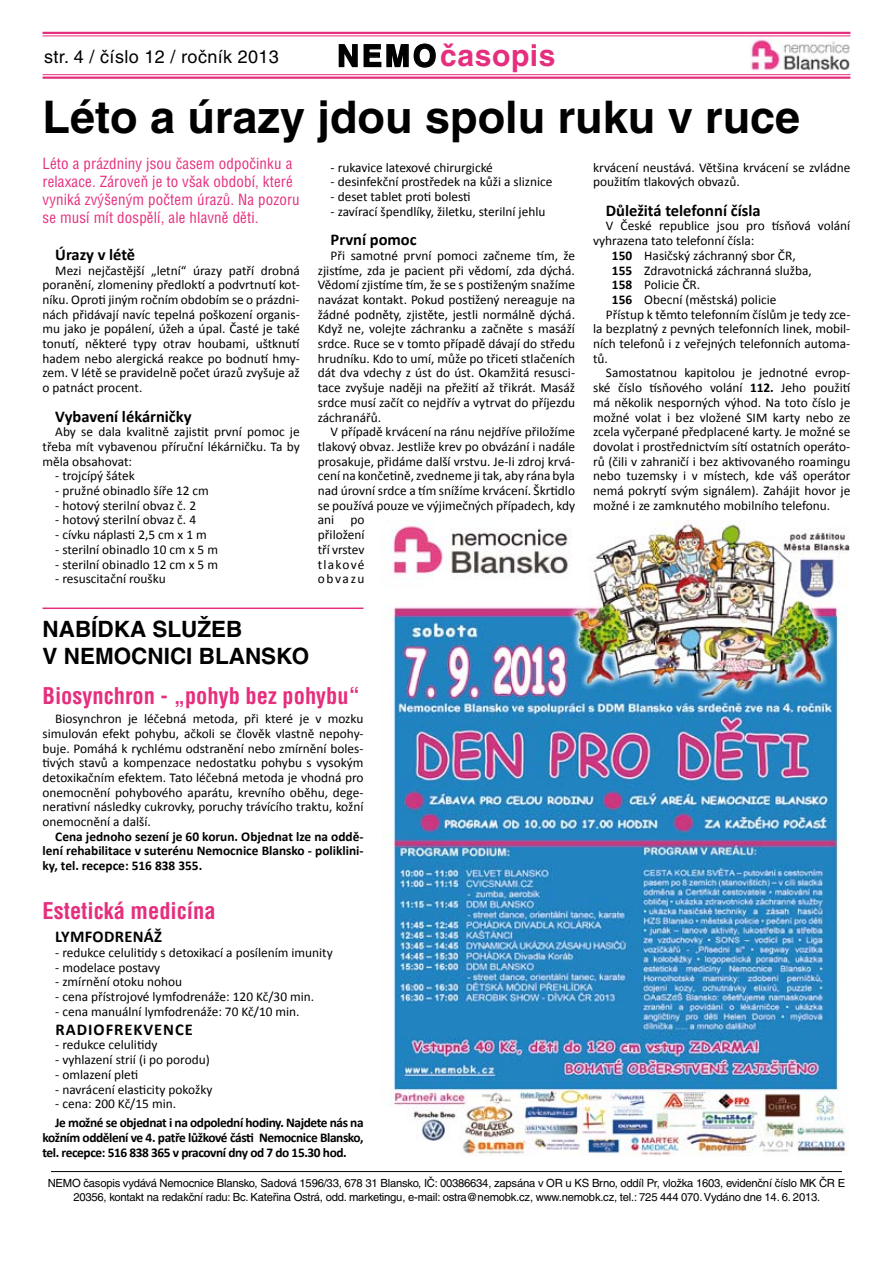
<style>
.page{position:relative;width:893px;height:1263px;background:#fff}
.page>*{position:absolute;margin:0;border:0;box-sizing:border-box;transform-origin:0 0}
.t1{font:700 45px "Helvetica CE";color:#000}
.t2{font:700 30px "Helvetica CE";letter-spacing:.02em;color:#e52f7e}
.t3{font:700 condensed 22.5px "Helvetica CE";color:#e52f7e}
.t4{font:700 22.5px/27px "Helvetica CE";color:#000}
.t5{font:18px "Helvetica CE";letter-spacing:.02em;color:#000}
.t6{font:700 16.5px "Calibri";color:#000}
.t7{font:700 16.5px "Calibri";letter-spacing:.06em;color:#000}
.t8{font:700 16.5px "Calibri";letter-spacing:.02em;color:#000}
.t9{font:condensed 15px/18px "Helvetica CE";letter-spacing:.01em;color:#e52f7e}
.t10{font:13.35px/14.7px "Calibri";color:#000;text-align:justify}
.t11{font:700 13.35px/14.7px "Calibri";letter-spacing:-.02em;color:#000;text-align:justify}
.t12{font:11.25px/13.5px "Helvetica CE";letter-spacing:-.02em;color:#000;text-align:center}
.s1{color:#000}
.s2{font-weight:700}
</style>
<div class="page">
<hr style="left:43px;top:32px;width:807px;height:2px;background:#e52f7e">
<hr style="left:43px;top:36px;width:807px;height:1px;background:#e52f7e">
<hr style="left:43px;top:74px;width:807px;height:1px;background:#e52f7e">
<hr style="left:43px;top:77px;width:807px;height:2px;background:#e52f7e">
<img style="left:749px;top:37px;width:101px;height:34px">
<svg style="left:338px;top:35px;width:99px;height:41px"></svg>
<img style="left:389px;top:522px;width:460px;height:633px">
<hr style="left:51px;top:1171px;width:791px;height:1px;background:#000">
<hr style="left:43px;top:607px;width:321px;height:2px;background:#e52f7e">
<h3 class="t5" style="left:44px;top:46px;width:236px">str. 4 / číslo 12 / ročník 2013</h3>
<h2 class="t2" style="left:337px;top:38px;width:220px"><span class="s1">NEMO</span>časopis</h2>
<h1 class="t1" style="left:43px;top:90px;width:759px">Léto a úrazy jdou spolu ruku v ruce</h1>
<p class="t9" style="left:43px;top:154px;width:259px">Léto a prázdniny jsou časem odpočinku a relaxace. Zároveň je to však období, které vyniká zvýšeným počtem úrazů. Na pozoru se musí mít dospělí, ale hlavně děti.</p>
<p class="t6" style="left:55px;top:244px;width:81px">Úrazy v létě</p>
<p class="t10" style="left:43px;top:263px;width:259px;text-indent:13px">Mezi nejčastější „letní“ úrazy patří drobná poranění, zlomeniny předloktí a podvrtnutí kot&shy;níku. Oproti jiným ročním obdobím se o prázdni&shy;nách přidávají navíc tepelná poškození organis&shy;mu jako je popálení, úžeh a úpal. Časté je také tonutí, některé typy otrav houbami, uštknutí hadem nebo alergická reakce po bodnutí hmy&shy;zem. V létě se pravidelně počet úrazů zvyšuje až o patnáct procent.</p>
<p class="t6" style="left:55px;top:405px;width:138px">Vybavení lékárničky</p>
<p class="t10" style="left:43px;top:424px;width:259px;text-indent:13px">Aby se dala kvalitně zajistit první pomoc je třeba mít vybavenou příruční lékárničku. Ta by měla obsahovat:</p>
<p class="t10" style="left:55px;top:469px;width:81px">- trojcípý šátek</p>
<p class="t10" style="left:55px;top:483px;width:155px">- pružné obinadlo šíře 12 cm</p>
<p class="t10" style="left:55px;top:498px;width:142px">- hotový sterilní obvaz č. 2</p>
<p class="t10" style="left:55px;top:513px;width:142px">- hotový sterilní obvaz č. 4</p>
<p class="t10" style="left:55px;top:527px;width:153px">- cívku náplasti 2,5 cm x 1 m</p>
<p class="t10" style="left:55px;top:542px;width:164px">- sterilní obinadlo 10 cm x 5 m</p>
<p class="t10" style="left:55px;top:557px;width:164px">- sterilní obinadlo 12 cm x 5 m</p>
<p class="t10" style="left:55px;top:571px;width:112px">- resuscitační roušku</p>
<p class="t10" style="left:593px;top:160px;width:259px">krvácení neustává. Většina krvácení se zvládne použitím tlakových obvazů.</p>
<p class="t6" style="left:606px;top:200px;width:156px">Důležitá telefonní čísla</p>
<p class="t10" style="left:606px;top:219px;width:246px">V České republice jsou pro tísňová volání</p>
<p class="t10" style="left:593px;top:233px;width:163px">vyhrazena tato telefonní čísla:</p>
<p class="t10" style="left:612px;top:248px;width:185px"><span class="s2">150</span> Hasičský záchranný sbor ČR,</p>
<p class="t10" style="left:612px;top:263px;width:202px"><span class="s2">155</span> Zdravotnická záchranná služba,</p>
<p class="t10" style="left:612px;top:277px;width:90px"><span class="s2">158</span> Policie ČR.</p>
<p class="t10" style="left:612px;top:292px;width:166px"><span class="s2">156</span> Obecní (městská) policie</p>
<p class="t10" style="left:606px;top:307px;width:246px">Přístup k těmto telefonním číslům je tedy zce-</p>
<p class="t10" style="left:593px;top:322px;width:259px">la bezplatný z pevných telefonních linek, mobil-</p>
<p class="t10" style="left:593px;top:336px;width:259px">ních telefonů i z veřejných telefonních automa-</p>
<p class="t10" style="left:593px;top:351px;width:16px">tů.</p>
<p class="t10" style="left:606px;top:366px;width:246px">Samostatnou kapitolou je jednotné evrop-</p>
<p class="t10" style="left:593px;top:380px;width:259px">ské číslo tísňového volání <span class="s2">112.</span> Jeho použití</p>
<p class="t10" style="left:593px;top:395px;width:259px">má několik nesporných výhod. Na toto číslo je</p>
<p class="t10" style="left:593px;top:410px;width:259px">možné volat i bez vložené SIM karty nebo ze</p>
<p class="t10" style="left:593px;top:424px;width:259px">zcela vyčerpané předplacené karty. Je možné se</p>
<p class="t10" style="left:593px;top:439px;width:259px">dovolat i prostřednictvím sítí ostatních operáto-</p>
<p class="t10" style="left:593px;top:454px;width:259px">rů (čili v zahraničí i bez aktivovaného roamingu</p>
<p class="t10" style="left:593px;top:469px;width:259px">nebo tuzemsky i v místech, kde váš operátor</p>
<p class="t10" style="left:593px;top:483px;width:259px">nemá pokrytí svým signálem). Zahájit hovor je</p>
<p class="t10" style="left:593px;top:498px;width:239px">možné i ze zamknutého mobilního telefonu.</p>
<p class="t10" style="left:331px;top:160px;width:164px">- rukavice latexové chirurgické</p>
<p class="t10" style="left:331px;top:175px;width:223px">- desinfekční prostředek na kůži a sliznice</p>
<p class="t10" style="left:331px;top:189px;width:142px">- deset tablet proti bolesti</p>
<p class="t10" style="left:331px;top:204px;width:216px">- zavírací špendlíky, žiletku, sterilní jehlu</p>
<p class="t6" style="left:331px;top:229px;width:88px">První pomoc</p>
<p class="t10" style="left:318px;top:248px;width:259px;text-indent:13px">Při samotné první pomoci začneme tím, že zjistíme, zda je pacient při vědomí, zda dýchá.<br>Vědomí zjistíme tím, že se s postiženým snažíme navázat kontakt. Pokud postižený nereaguje na žádné podněty, zjistěte, jestli normálně dýchá.<br>Když ne, volejte záchranku a začněte s masáží srdce. Ruce se v tomto případě dávají do středu hrudníku. Kdo to umí, může po třiceti stlačeních dát dva vdechy z úst do úst. Okamžitá resusci&shy;tace zvyšuje naději na přežití až třikrát. Masáž srdce musí začít co nejdřív a vytrvat do příjezdu záchranářů.</p>
<p class="t10" style="left:318px;top:424px;width:259px;text-align:left;text-indent:13px">V případě krvácení na ránu nejdříve přiložíme tlakový obvaz. Jestliže krev po obvázání i nadále prosakuje, přidáme další vrstvu. Je-li zdroj krvá&shy;cení na končetině, zvedneme ji tak, aby rána byla nad úrovní srdce a tím snížíme krvácení. Škrtidlo se používá pouze ve výjimečných případech, kdy ani po<br>přiložení<br>tří vrstev<br>tlakové<br>obvazu</p>
<h3 class="t4" style="left:43px;top:615px;width:268px">NABÍDKA SLUŽEB<br>V NEMOCNICI BLANSKO</h3>
<h3 class="t3" style="left:43px;top:682px;width:319px">Biosynchron - „pohyb bez pohybu“</h3>
<p class="t10" style="left:43px;top:711px;width:323px;text-indent:13px">Biosynchron je léčebná metoda, při které je v mozku simulován efekt pohybu, ačkoli se člověk vlastně nepohy&shy;buje. Pomáhá k rychlému odstranění nebo zmírnění boles&shy;tivých stavů a kompenzace nedostatku pohybu s vysokým detoxikačním efektem. Tato léčebná metoda je vhodná pro onemocnění pohybového aparátu, krevního oběhu, dege&shy;nerativní následky cukrovky, poruchy trávícího traktu, kožní onemocnění a další.</p>
<p class="t11" style="left:43px;top:829px;width:323px;text-indent:13px">Cena jednoho sezení je 60 korun. Objednat lze na oddě&shy;lení rehabilitace v suterénu Nemocnice Blansko - poliklini&shy;ky, tel. recepce: 516 838 355.</p>
<h3 class="t3" style="left:43px;top:897px;width:175px">Estetická medicína</h3>
<p class="t8" style="left:55px;top:926px;width:108px">LYMFODRENÁŽ</p>
<p class="t10" style="left:55px;top:945px;width:279px">- redukce celulitidy s detoxikací a posílením imunity</p>
<p class="t10" style="left:55px;top:960px;width:106px">- modelace postavy</p>
<p class="t10" style="left:55px;top:975px;width:128px">- zmírnění otoku nohou</p>
<p class="t10" style="left:55px;top:989px;width:260px">- cena přístrojové lymfodrenáže: 120 Kč/30 min.</p>
<p class="t10" style="left:55px;top:1004px;width:246px">- cena manuální lymfodrenáže: 70 Kč/10 min.</p>
<p class="t7" style="left:56px;top:1019px;width:139px">Radiofrekvence</p>
<p class="t10" style="left:55px;top:1038px;width:104px">- redukce celulitidy</p>
<p class="t10" style="left:55px;top:1052px;width:156px">- vyhlazení strií (i po porodu)</p>
<p class="t10" style="left:55px;top:1067px;width:85px">- omlazení pleti</p>
<p class="t10" style="left:55px;top:1082px;width:159px">- navrácení elasticity pokožky</p>
<p class="t10" style="left:55px;top:1096px;width:122px">- cena: 200 Kč/15 min.</p>
<p class="t11" style="left:43px;top:1115px;width:323px;text-indent:13px">Je možné se objednat i na odpolední hodiny. Najdete nás na kožním oddělení ve 4. patře lůžkové části Nemocnice Blansko, tel. recepce: 516 838 365 v pracovní dny od 7 do 15.30 hod.</p>
<p class="t12" style="left:48px;top:1176px;width:799px">NEMO časopis vydává Nemocnice Blansko, Sadová 1596/33, 678 31 Blansko, IČ: 00386634, zapsána v OR u KS Brno, oddíl Pr, vložka 1603, evidenční číslo MK ČR E<br>20356, kontakt na redakční radu: Bc. Kateřina Ostrá, odd. marketingu, e-mail: ostra@nemobk.cz, www.nemobk.cz, tel.: 725 444 070. Vydáno dne 14. 6. 2013.</p>
</div>
